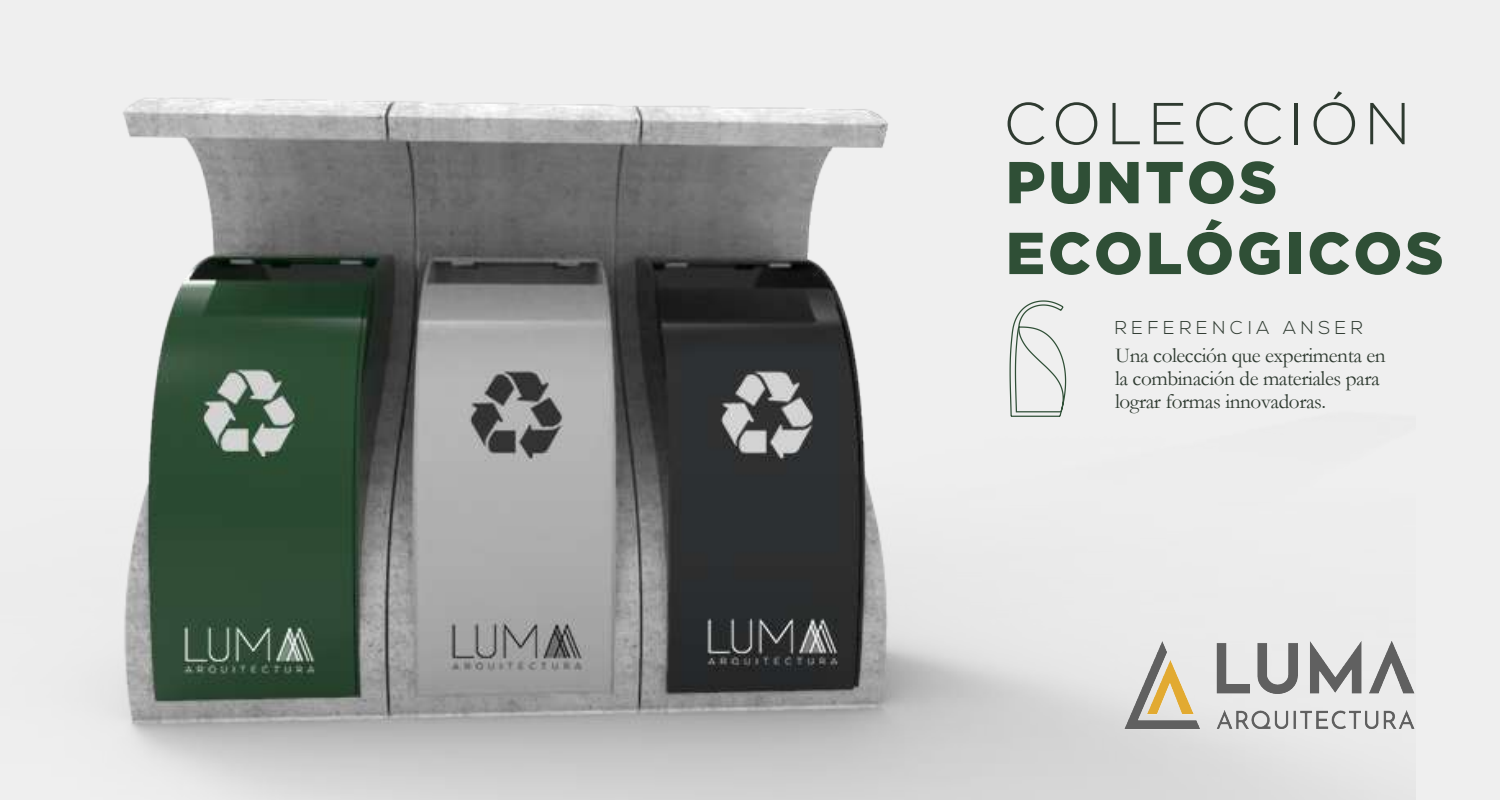
<style>
.page{position:relative;width:1500px;height:800px;background:#efefef}
.page>*{position:absolute;margin:0;border:0;box-sizing:border-box;transform-origin:0 0}
.t1{font:900 59px/70.8px "Gotham";letter-spacing:.05em;color:#2f4f36}
.t2{font:300 59px "Gotham";letter-spacing:.08em;color:#2e3a30}
.t3{font:21.25px/23px "Garamond";letter-spacing:-.02em;color:#2e3a30}
.t4{font:300 18.62px "Nexa";letter-spacing:.25em;color:#2e3a30}
</style>
<div class="page">
<img style="left:112px;top:98px;width:1287px;height:702px">
<svg style="left:1009px;top:300px;width:58px;height:118px"></svg>
<img style="left:1092px;top:608px;width:323px;height:154px">
<h1 class="t2" style="left:1003px;top:91px;width:409px">COLECCIÓN</h1>
<h1 class="t1" style="left:1006px;top:145px;width:440px">PUNTOS<br>ECOLÓGICOS</h1>
<p class="t4" style="left:1115px;top:316px;width:250px">REFERENCIA ANSER</p>
<p class="t3" style="left:1115px;top:343px;width:272px">Una colección que experimenta en la combinación de materiales para lograr formas innovadoras.</p>
</div>
